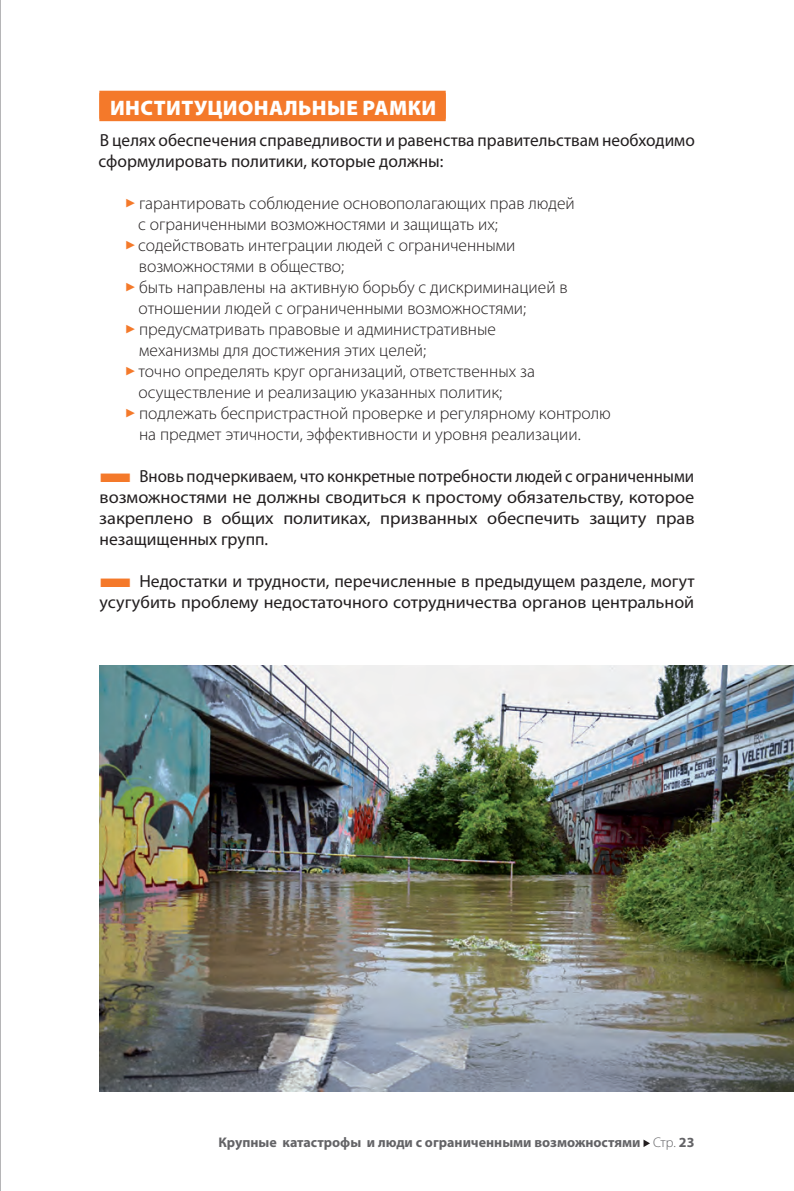
<style>
.page{position:relative;width:794px;height:1191px;background:#fff}
.page>*{position:absolute;margin:0;border:0;box-sizing:border-box;transform-origin:0 0}
.TT_01_01_C_-0_FRA{font:900 21px "Myriad Pro";letter-spacing:.02em;color:#fff}
.t1{font:300 17.5px/21px "Myriad Pro";color:#231f20}
.Text{font:17.5px/21px "Myriad Pro";color:#231f20}
.Text-2{font:17.5px/21px "Myriad Pro";color:#231f20;text-align:justify;scale:.96 1}
.t2{font:700 14px "Myriad Pro";color:#636366}
.s1{color:#f4792a}
.s2{font-weight:300}
</style>
<div class="page">
<svg style="left:643px;top:1139px;width:7px;height:8px"></svg>
<div style="left:99px;top:91px;width:347px;height:28px;background:#f4792a"></div>
<div style="left:99px;top:93px;width:347px;height:28px;background:#f4792a"></div>
<img style="left:99px;top:666px;width:695px;height:425px">
<hr style="left:0;top:0;width:1px;height:1191px;background:#6c6d70">
<p class="TT_01_01_C_-0_FRA" style="left:110px;top:96px;width:328px">ИНСТИТУЦИОНАЛЬНЫЕ РАМКИ</p>
<p class="Text" style="left:99px;top:130px;width:598px">В целях обеспечения справедливости и равенства правительствам необходимо сформулировать политики, которые должны:</p>
<p class="t1" style="left:138px;top:193px;width:438px;text-indent:-13px"><span class="s1">✓</span>гарантировать соблюдение основополагающих прав людей с ограниченными возможностями и защищать их;</p>
<p class="t1" style="left:139px;top:235px;width:378px;text-indent:-14px"><span class="s1">✓</span>содействовать интеграции людей с ограниченными возможностями в общество;</p>
<p class="t1" style="left:138px;top:277px;width:431px;text-indent:-14px"><span class="s1">✓</span> быть направлены на активную борьбу с дискриминацией в отношении людей с ограниченными возможностями;</p>
<p class="t1" style="left:139px;top:319px;width:358px;text-indent:-15px"><span class="s1">✓</span>предусматривать правовые и административные механизмы для достижения этих целей;</p>
<p class="t1" style="left:138px;top:361px;width:398px;text-indent:-14px"><span class="s1">✓</span>точно определять круг организаций, ответственных за осуществление и реализацию указанных политик;</p>
<p class="t1" style="left:139px;top:403px;width:473px;text-indent:-14px"><span class="s1">✓</span>подлежать беспристрастной проверке и регулярному контролю на предмет этичности, эффективности и уровня реализации.</p>
<p class="Text-2" style="left:99px;top:466px;width:621px"><span class="s1">■</span> Вновь подчеркиваем, что конкретные потребности людей с ограниченными возможностями не должны сводиться к простому обязательству, которое закреплено в общих политиках, призванных обеспечить защиту прав незащищенных групп.</p>
<p class="Text" style="left:99px;top:571px;width:597px"><span class="s1">■</span> Недостатки и трудности, перечисленные в предыдущем разделе, могут усугубить проблему недостаточного сотрудничества органов центральной</p>
<p class="t2" style="left:218px;top:1134px;width:477px">Крупные катастрофы и люди с ограниченными возможностями <span class="s2">Стр.</span> 23</p>
</div>
